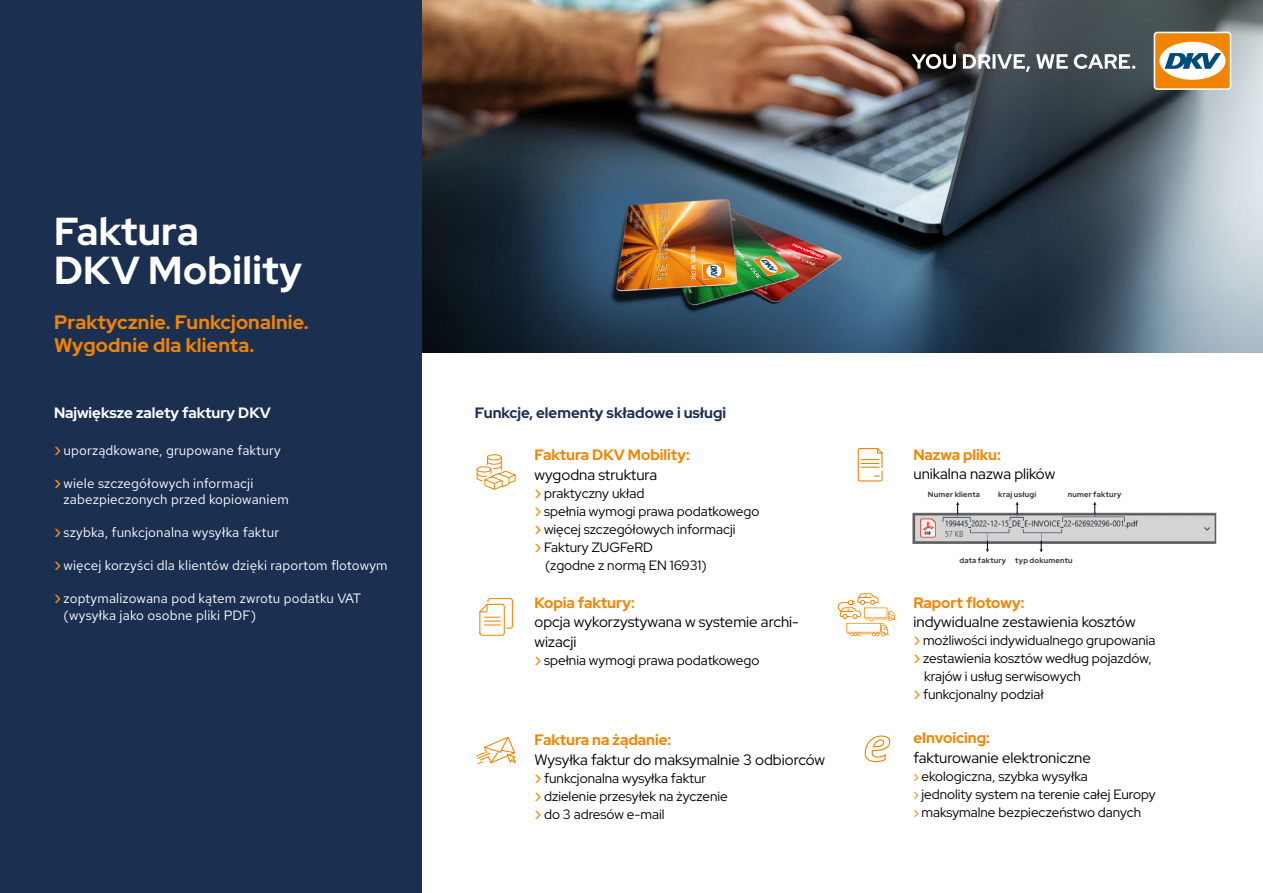
<style>
.page{position:relative;width:1263px;height:893px;background:#fff}
.page>*{position:absolute;margin:0;border:0;box-sizing:border-box;transform-origin:0 0}
.t1{font:800 39px/39px "Red Hat Display";letter-spacing:.01em;color:#fff}
.t2{font:800 19.5px/22.5px "Red Hat Display";letter-spacing:.01em;color:#f18400}
.t3{font:15px/19.5px "Red Hat Display";color:#000}
.t4{font:700 15px "Red Hat Display";color:#f18400}
.t5{font:800 15px "Red Hat Display";color:#1b2f51}
.t6{font:800 15px "Red Hat Display";color:#fff}
.t7{font:13.5px/18px "Red Hat Display";color:#000}
.t8{font:300 13.5px/16.5px "Red Hat Text";letter-spacing:.01em;color:#fff}
.t9{font:700 7.5px "Red Hat Display";letter-spacing:.03em;color:#3c3c3b}
.s1{font-weight:500;font-size:16.5px;color:#f3901a}
.s2{font-family:"Red Hat Text";font-weight:500;font-size:16.5px;color:#f3901a}
.s3{font-weight:500;color:#f3901a}
</style>
<div class="page">
<img style="left:422px;top:0;width:841px;height:353px">
<div style="left:0;top:0;width:422px;height:893px;background:#1b2f51"></div>
<svg style="left:911px;top:54px;width:224px;height:18px"></svg>
<svg style="left:1154px;top:32px;width:77px;height:58px"></svg>
<div style="left:1155px;top:33px;width:75px;height:55px;background:#f18400;border-radius:2px"></div>
<div style="left:1159px;top:42px;width:66px;height:38px;background:#fff;border-radius:50%"></div>
<svg style="left:1165px;top:53px;width:56px;height:16px"></svg>
<svg style="left:864px;top:735px;width:27px;height:28px"></svg>
<div style="left:487px;top:454px;width:15px;height:6px;border:1px solid #f18400;border-radius:50%"></div>
<svg style="left:476px;top:456px;width:40px;height:34px"></svg>
<svg style="left:858px;top:448px;width:25px;height:34px"></svg>
<svg style="left:837px;top:593px;width:58px;height:43px"></svg>
<svg style="left:479px;top:598px;width:34px;height:38px"></svg>
<svg style="left:476px;top:736px;width:40px;height:28px"></svg>
<img style="left:913px;top:512px;width:303px;height:32px">
<svg style="left:956px;top:502px;width:3px;height:12px"></svg>
<svg style="left:1015px;top:502px;width:4px;height:12px"></svg>
<svg style="left:1093px;top:502px;width:3px;height:12px"></svg>
<svg style="left:986px;top:540px;width:3px;height:12px"></svg>
<svg style="left:1039px;top:540px;width:4px;height:12px"></svg>
<h1 class="t1" style="left:54px;top:212px;width:250px">Faktura<br>DKV Mobility</h1>
<h2 class="t2" style="left:54px;top:311px;width:256px">Praktycznie. Funkcjonalnie.<br>Wygodnie dla klienta.</h2>
<p class="t6" style="left:54px;top:403px;width:218px">Największe zalety faktury DKV</p>
<p class="t5" style="left:475px;top:403px;width:253px">Funkcje, elementy składowe i usługi</p>
<p class="t8" style="left:54px;top:442px;width:228px"><span class="s1">›</span> uporządkowane, grupowane faktury</p>
<p class="t8" style="left:64px;top:475px;width:227px;text-indent:-10px"><span class="s1">›</span> wiele szczegółowych informacji zabezpieczonych przed kopiowaniem</p>
<p class="t8" style="left:54px;top:524px;width:227px"><span class="s1">›</span> szybka, funkcjonalna wysyłka faktur</p>
<p class="t8" style="left:54px;top:557px;width:335px"><span class="s1">›</span> więcej korzyści dla klientów dzięki raportom flotowym</p>
<p class="t8" style="left:64px;top:590px;width:299px;text-indent:-10px"><span class="s1">›</span> zoptymalizowana pod kątem zwrotu podatku VAT (wysyłka jako osobne pliki PDF)</p>
<p class="t4" style="left:534px;top:445px;width:157px">Faktura DKV Mobility:</p>
<p class="t3" style="left:534px;top:464px;width:124px">wygodna struktura</p>
<p class="t7" style="left:534px;top:484px;width:111px"><span class="s2">›</span> praktyczny układ</p>
<p class="t7" style="left:534px;top:502px;width:226px"><span class="s2">›</span> spełnia wymogi prawa podatkowego</p>
<p class="t7" style="left:534px;top:520px;width:202px"><span class="s2">›</span> więcej szczegółowych informacji</p>
<p class="t7" style="left:534px;top:538px;width:120px"><span class="s2">›</span> Faktury ZUGFeRD</p>
<p class="t7" style="left:545px;top:556px;width:163px">(zgodne z normą EN 16931)</p>
<p class="t4" style="left:534px;top:592px;width:102px">Kopia faktury:</p>
<p class="t3" style="left:534px;top:612px;width:266px">opcja wykorzystywana w systemie archi&shy;wizacji</p>
<p class="t7" style="left:534px;top:651px;width:226px"><span class="s2">›</span> spełnia wymogi prawa podatkowego</p>
<p class="t4" style="left:534px;top:730px;width:138px">Faktura na żądanie:</p>
<p class="t3" style="left:534px;top:749px;width:292px">Wysyłka faktur do maksymalnie 3 odbiorców</p>
<p class="t7" style="left:534px;top:769px;width:195px"><span class="s2">›</span> funkcjonalna wysyłka faktur<br><span class="s2">›</span> dzielenie przesyłek na życzenie <span class="s2">›</span> do 3 adresów e-mail</p>
<p class="t4" style="left:913px;top:445px;width:89px">Nazwa pliku:</p>
<p class="t3" style="left:913px;top:464px;width:143px">unikalna nazwa plików</p>
<p class="t9" style="left:928px;top:490px;width:54px">Numer klienta</p>
<p class="t9" style="left:998px;top:490px;width:40px">kraj usługi</p>
<p class="t9" style="left:1068px;top:490px;width:55px">numer faktury</p>
<p class="t9" style="left:960px;top:555px;width:114px">data faktury typ dokumentu</p>
<p class="t4" style="left:913px;top:592px;width:113px">Raport flotowy:</p>
<p class="t3" style="left:913px;top:612px;width:224px">indywidualne zestawienia kosztów</p>
<p class="t7" style="left:913px;top:631px;width:243px"><span class="s2">›</span> możliwości indywidualnego grupowania</p>
<p class="t7" style="left:913px;top:649px;width:240px"><span class="s2">›</span> zestawienia kosztów według pojazdów,</p>
<p class="t7" style="left:924px;top:667px;width:158px">krajów i usług serwisowych</p>
<p class="t7" style="left:913px;top:685px;width:132px"><span class="s2">›</span> funkcjonalny podział</p>
<p class="t4" style="left:913px;top:728px;width:78px">eInvoicing:</p>
<p class="t3" style="left:913px;top:748px;width:179px">fakturowanie elektroniczne</p>
<p class="t7" style="left:913px;top:767px;width:244px"><span class="s3">›</span> ekologiczna, szybka wysyłka<br><span class="s3">›</span> jednolity system na terenie całej Europy <span class="s3">›</span> maksymalne bezpieczeństwo danych</p>
</div>
